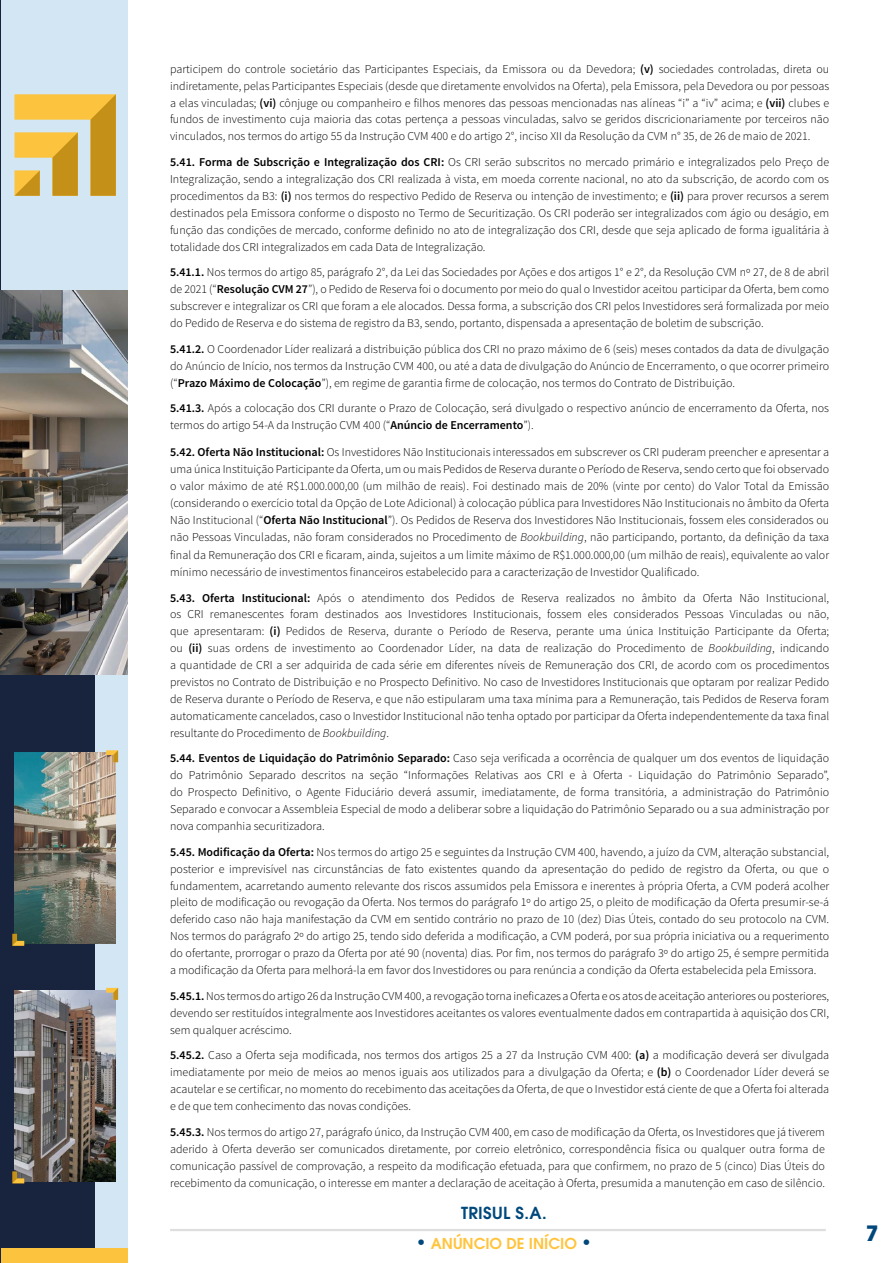
<style>
.page{position:relative;width:893px;height:1263px;background:#fff}
.page>*{position:absolute;margin:0;border:0;box-sizing:border-box;transform-origin:0 0}
.t1{font:700 21px "ITC Avant Garde Pro";color:#00487c}
.t2{font:600 16.5px "ITC Avant Garde Pro";letter-spacing:.02em;color:#00487c}
.t3{font:600 15px "ITC Avant Garde Pro";color:#ffc43d}
.t4{font:300 12px/16.8px "Source Sans Pro";color:#000;text-align:justify}
.s1{font-weight:600}
.s2{font-style:italic}
.s3{font-size:18px;color:#00487c}
</style>
<div class="page">
<hr style="left:170px;top:1229px;width:656px;height:2px;background:#ccc">
<div style="left:1px;top:0;width:127px;height:1263px;background:#d2e6f4"></div>
<div style="left:1px;top:0;width:94px;height:1263px;background:#18233e"></div>
<div style="left:1px;top:0;width:127px;height:290px;background:#d2e6f4"></div>
<img style="left:1px;top:290px;width:127px;height:385px">
<div style="left:1px;top:1249px;width:127px;height:14px;background:#fcc33e"></div>
<img style="left:15px;top:752px;width:101px;height:191px">
<svg style="left:106px;top:750px;width:12px;height:12px"></svg>
<svg style="left:12px;top:934px;width:12px;height:12px"></svg>
<img style="left:15px;top:990px;width:101px;height:191px">
<svg style="left:106px;top:988px;width:12px;height:12px"></svg>
<svg style="left:12px;top:1171px;width:12px;height:12px"></svg>
<svg style="left:14px;top:94px;width:102px;height:102px"></svg>
<p class="t4" style="left:170px;top:60px;width:661px">participem do controle societário das Participantes Especiais, da Emissora ou da Devedora; <span class="s1">(v)</span> sociedades controladas, direta ou indiretamente, pelas Participantes Especiais (desde que diretamente envolvidos na Oferta), pela Emissora, pela Devedora ou por pessoas a elas vinculadas; <span class="s1">(vi)</span> cônjuge ou companheiro e filhos menores das pessoas mencionadas nas alíneas “i” a “iv” acima; e <span class="s1">(vii)</span> clubes e fundos de investimento cuja maioria das cotas pertença a pessoas vinculadas, salvo se geridos discricionariamente por terceiros não vinculados, nos termos do artigo 55 da Instrução CVM 400 e do artigo 2°, inciso XII da Resolução da CVM n° 35, de 26 de maio de 2021.</p>
<p class="t4" style="left:170px;top:154px;width:661px"><span class="s1">5.41. Forma de Subscrição e Integralização dos CRI:</span> Os CRI serão subscritos no mercado primário e integralizados pelo Preço de Integralização, sendo a integralização dos CRI realizada à vista, em moeda corrente nacional, no ato da subscrição, de acordo com os procedimentos da B3: <span class="s1">(i)</span> nos termos do respectivo Pedido de Reserva ou intenção de investimento; e <span class="s1">(ii)</span> para prover recursos a serem destinados pela Emissora conforme o disposto no Termo de Securitização. Os CRI poderão ser integralizados com ágio ou deságio, em função das condições de mercado, conforme definido no ato de integralização dos CRI, desde que seja aplicado de forma igualitária à totalidade dos CRI integralizados em cada Data de Integralização.</p>
<p class="t4" style="left:170px;top:264px;width:661px"><span class="s1">5.41.1.</span> Nos termos do artigo 85, parágrafo 2°, da Lei das Sociedades por Ações e dos artigos 1° e 2°, da Resolução CVM nº 27, de 8 de abril de 2021 (“<span class="s1">Resolução CVM 27</span>”), o Pedido de Reserva foi o documento por meio do qual o Investidor aceitou participar da Oferta, bem como subscrever e integralizar os CRI que foram a ele alocados. Dessa forma, a subscrição dos CRI pelos Investidores será formalizada por meio do Pedido de Reserva e do sistema de registro da B3, sendo, portanto, dispensada a apresentação de boletim de subscrição.</p>
<p class="t4" style="left:170px;top:340px;width:661px"><span class="s1">5.41.2.</span> O Coordenador Líder realizará a distribuição pública dos CRI no prazo máximo de 6 (seis) meses contados da data de divulgação do Anúncio de Início, nos termos da Instrução CVM 400, ou até a data de divulgação do Anúncio de Encerramento, o que ocorrer primeiro (“<span class="s1">Prazo Máximo de Colocação</span>”), em regime de garantia firme de colocação, nos termos do Contrato de Distribuição.</p>
<p class="t4" style="left:170px;top:400px;width:660px"><span class="s1">5.41.3.</span> Após a colocação dos CRI durante o Prazo de Colocação, será divulgado o respectivo anúncio de encerramento da Oferta, nos termos do artigo 54-A da Instrução CVM 400 (“<span class="s1">Anúncio de Encerramento</span>”).</p>
<p class="t4" style="left:170px;top:443px;width:661px"><span class="s1">5.42. Oferta Não Institucional:</span> Os Investidores Não Institucionais interessados em subscrever os CRI puderam preencher e apresentar a uma única Instituição Participante da Oferta, um ou mais Pedidos de Reserva durante o Período de Reserva, sendo certo que foi observado o valor máximo de até R$1.000.000,00 (um milhão de reais). Foi destinado mais de 20% (vinte por cento) do Valor Total da Emissão (considerando o exercício total da Opção de Lote Adicional) à colocação pública para Investidores Não Institucionais no âmbito da Oferta Não Institucional (“<span class="s1">Oferta Não Institucional</span>”). Os Pedidos de Reserva dos Investidores Não Institucionais, fossem eles considerados ou não Pessoas Vinculadas, não foram considerados no Procedimento de <span class="s2">Bookbuilding</span>, não participando, portanto, da definição da taxa final da Remuneração dos CRI e ficaram, ainda, sujeitos a um limite máximo de R$1.000.000,00 (um milhão de reais), equivalente ao valor mínimo necessário de investimentos financeiros estabelecido para a caracterização de Investidor Qualificado.</p>
<p class="t4" style="left:170px;top:589px;width:661px"><span class="s1">5.43. Oferta Institucional:</span> Após o atendimento dos Pedidos de Reserva realizados no âmbito da Oferta Não Institucional, os CRI remanescentes foram destinados aos Investidores Institucionais, fossem eles considerados Pessoas Vinculadas ou não, que apresentaram: <span class="s1">(i)</span> Pedidos de Reserva, durante o Período de Reserva, perante uma única Instituição Participante da Oferta; ou <span class="s1">(ii)</span> suas ordens de investimento ao Coordenador Líder, na data de realização do Procedimento de <span class="s2">Bookbuilding</span>, indicando a quantidade de CRI a ser adquirida de cada série em diferentes níveis de Remuneração dos CRI, de acordo com os procedimentos previstos no Contrato de Distribuição e no Prospecto Definitivo. No caso de Investidores Institucionais que optaram por realizar Pedido de Reserva durante o Período de Reserva, e que não estipularam uma taxa mínima para a Remuneração, tais Pedidos de Reserva foram automaticamente cancelados, caso o Investidor Institucional não tenha optado por participar da Oferta independentemente da taxa final resultante do Procedimento de <span class="s2">Bookbuilding</span>.</p>
<p class="t4" style="left:170px;top:750px;width:661px"><span class="s1">5.44. Eventos de Liquidação do Patrimônio Separado:</span> Caso seja verificada a ocorrência de qualquer um dos eventos de liquidação do Patrimônio Separado descritos na seção “Informações Relativas aos CRI e à Oferta - Liquidação do Patrimônio Separado”, do Prospecto Definitivo, o Agente Fiduciário deverá assumir, imediatamente, de forma transitória, a administração do Patrimônio Separado e convocar a Assembleia Especial de modo a deliberar sobre a liquidação do Patrimônio Separado ou a sua administração por nova companhia securitizadora.</p>
<p class="t4" style="left:170px;top:843px;width:661px"><span class="s1">5.45. Modificação da Oferta:</span> Nos termos do artigo 25 e seguintes da Instrução CVM 400, havendo, a juízo da CVM, alteração substancial, posterior e imprevisível nas circunstâncias de fato existentes quando da apresentação do pedido de registro da Oferta, ou que o fundamentem, acarretando aumento relevante dos riscos assumidos pela Emissora e inerentes à própria Oferta, a CVM poderá acolher pleito de modificação ou revogação da Oferta. Nos termos do parágrafo 1º do artigo 25, o pleito de modificação da Oferta presumir-se-á deferido caso não haja manifestação da CVM em sentido contrário no prazo de 10 (dez) Dias Úteis, contado do seu protocolo na CVM.<br>Nos termos do parágrafo 2º do artigo 25, tendo sido deferida a modificação, a CVM poderá, por sua própria iniciativa ou a requerimento do ofertante, prorrogar o prazo da Oferta por até 90 (noventa) dias. Por fim, nos termos do parágrafo 3º do artigo 25, é sempre permitida a modificação da Oferta para melhorá-la em favor dos Investidores ou para renúncia a condição da Oferta estabelecida pela Emissora.</p>
<p class="t4" style="left:170px;top:987px;width:661px"><span class="s1">5.45.1.</span> Nos termos do artigo 26 da Instrução CVM 400, a revogação torna ineficazes a Oferta e os atos de aceitação anteriores ou posteriores, devendo ser restituídos integralmente aos Investidores aceitantes os valores eventualmente dados em contrapartida à aquisição dos CRI, sem qualquer acréscimo.</p>
<p class="t4" style="left:170px;top:1047px;width:661px"><span class="s1">5.45.2.</span> Caso a Oferta seja modificada, nos termos dos artigos 25 a 27 da Instrução CVM 400: <span class="s1">(a)</span> a modificação deverá ser divulgada imediatamente por meio de meios ao menos iguais aos utilizados para a divulgação da Oferta; e <span class="s1">(b)</span> o Coordenador Líder deverá se acautelar e se certificar, no momento do recebimento das aceitações da Oferta, de que o Investidor está ciente de que a Oferta foi alterada e de que tem conhecimento das novas condições.</p>
<p class="t4" style="left:170px;top:1124px;width:656px"><span class="s1">5.45.3.</span> Nos termos do artigo 27, parágrafo único, da Instrução CVM 400, em caso de modificação da Oferta, os Investidores que já tiverem aderido à Oferta deverão ser comunicados diretamente, por correio eletrônico, correspondência física ou qualquer outra forma de comunicação passível de comprovação, a respeito da modificação efetuada, para que confirmem, no prazo de 5 (cinco) Dias Úteis do recebimento da comunicação, o interesse em manter a declaração de aceitação à Oferta, presumida a manutenção em caso de silêncio.</p>
<h2 class="t2" style="left:461px;top:1202px;width:87px">TRISUL S.A.</h2>
<p class="t3" style="left:416px;top:1234px;width:178px"><span class="s3">•</span> ANÚNCIO DE INÍCIO <span class="s3">•</span></p>
<h1 class="t1" style="left:866px;top:1219px;width:14px">7</h1>
</div>
